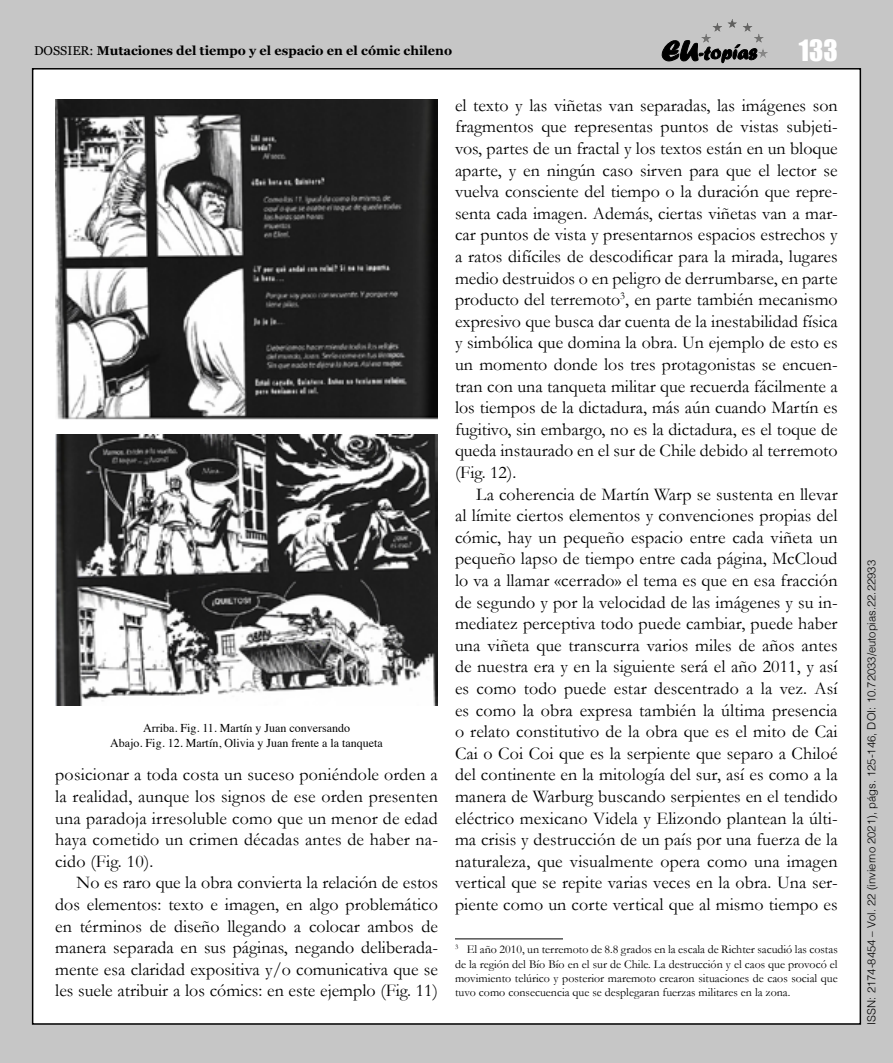
<style>
.page{position:relative;width:893px;height:1063px;background:#c6c6c6}
.page>*{position:absolute;margin:0;border:0;box-sizing:border-box;transform-origin:0 0}
.t1{font:27px "Impact";color:#fff}
.Articulo_parrafo{font:18px/21.6px "Garamond";color:#000;text-align:justify}
.t2{font:700 12.75px "Georgia";color:#000}
.Articulo_notas{font:12px/14.4px "Garamond";color:#000;text-align:justify}
.Articulo_pie_foto{font:12px "Times";color:#000}
.t3{font:300 11.25px "Helvetica";color:#000}
.s1{font-weight:400}
</style>
<div class="page">
<div style="left:33px;top:69px;width:827px;height:955px;background:#fff"></div>
<svg style="left:662px;top:40px;width:94px;height:23px"></svg>
<hr style="left:701px;top:19px;width:67px;height:1px;background:#585857">
<hr style="left:701px;top:20px;width:67px;height:1px;background:#595958">
<hr style="left:701px;top:21px;width:67px;height:1px;background:#5a5a59">
<hr style="left:701px;top:22px;width:67px;height:1px;background:#5c5c5b">
<hr style="left:701px;top:23px;width:67px;height:1px;background:#5d5d5c">
<hr style="left:701px;top:24px;width:67px;height:1px;background:#5f5f5e">
<hr style="left:701px;top:25px;width:67px;height:1px;background:#60605f">
<hr style="left:701px;top:26px;width:67px;height:1px;background:#626261">
<hr style="left:701px;top:27px;width:67px;height:1px;background:#636362">
<hr style="left:701px;top:28px;width:67px;height:1px;background:#656464">
<hr style="left:701px;top:29px;width:67px;height:1px;background:#666565">
<hr style="left:701px;top:30px;width:67px;height:1px;background:#676766">
<hr style="left:701px;top:31px;width:67px;height:1px;background:#696868">
<hr style="left:701px;top:32px;width:67px;height:1px;background:#6a6969">
<hr style="left:701px;top:33px;width:67px;height:1px;background:#6c6b6b">
<hr style="left:701px;top:34px;width:67px;height:1px;background:#6c6c6c">
<hr style="left:701px;top:35px;width:67px;height:1px;background:#6e6e6d">
<hr style="left:701px;top:36px;width:67px;height:1px;background:#6f6f6e">
<hr style="left:701px;top:37px;width:67px;height:1px;background:#717170">
<hr style="left:701px;top:38px;width:67px;height:1px;background:#727271">
<hr style="left:701px;top:39px;width:67px;height:1px;background:#747473">
<hr style="left:701px;top:40px;width:67px;height:1px;background:#757574">
<hr style="left:701px;top:41px;width:67px;height:1px;background:#767675">
<hr style="left:701px;top:42px;width:67px;height:1px;background:#787877">
<hr style="left:701px;top:43px;width:67px;height:1px;background:#797978">
<hr style="left:701px;top:44px;width:67px;height:1px;background:#7b7b7a">
<hr style="left:701px;top:45px;width:67px;height:1px;background:#7c7c7b">
<hr style="left:701px;top:46px;width:67px;height:1px;background:#7e7d7d">
<hr style="left:701px;top:47px;width:67px;height:1px;background:#7f7e7e">
<hr style="left:701px;top:48px;width:67px;height:1px;background:#818080">
<hr style="left:701px;top:49px;width:67px;height:1px;background:#828181">
<hr style="left:701px;top:50px;width:67px;height:1px;background:#828282">
<hr style="left:701px;top:51px;width:67px;height:1px;background:#848483">
<hr style="left:701px;top:52px;width:67px;height:1px;background:#858584">
<hr style="left:701px;top:53px;width:67px;height:1px;background:#878786">
<hr style="left:701px;top:54px;width:67px;height:1px;background:#888887">
<hr style="left:701px;top:55px;width:67px;height:1px;background:#898989">
<hr style="left:701px;top:56px;width:67px;height:1px;background:#8a8a8a">
<hr style="left:701px;top:57px;width:67px;height:1px;background:#8c8c8b">
<hr style="left:455px;top:939px;width:108px;height:1px;background:#000">
<img style="left:55px;top:100px;width:383px;height:320px">
<img style="left:55px;top:434px;width:383px;height:272px">
<p class="t2" style="left:34px;top:41px;width:420px"><span class="s1">DOSSIER:</span> Mutaciones del tiempo y el espacio en el cómic chileno</p>
<h1 class="t1" style="left:799px;top:29px;width:40px">133</h1>
<p class="Articulo_pie_foto" style="left:143px;top:717px;width:209px">Arriba. Fig. 11. Martín y Juan conversando</p>
<p class="Articulo_pie_foto" style="left:110px;top:732px;width:274px">Abajo. Fig. 12. Martín, Olivia y Juan frente a la tanqueta</p>
<p class="Articulo_parrafo" style="left:55px;top:764px;width:384px">posicionar a toda costa un suceso poniéndole orden a la realidad, aunque los signos de ese orden presenten una paradoja irresoluble como que un menor de edad haya cometido un crimen décadas antes de haber na&shy;cido (Fig. 10).</p>
<p class="Articulo_parrafo" style="left:55px;top:872px;width:384px;text-indent:21px">No es raro que la obra convierta la relación de estos dos elementos: texto e imagen, en algo problemático en términos de diseño llegando a colocar ambos de manera separada en sus páginas, negando deliberada&shy;mente esa claridad expositiva y/o comunicativa que se les suele atribuir a los cómics: en este ejemplo (Fig. 11)</p>
<p class="Articulo_parrafo" style="left:455px;top:94px;width:384px">el texto y las viñetas van separadas, las imágenes son fragmentos que representas puntos de vistas subjeti&shy;vos, partes de un fractal y los textos están en un bloque aparte, y en ningún caso sirven para que el lector se vuelva consciente del tiempo o la duración que repre&shy;senta cada imagen. Además, ciertas viñetas van a mar&shy;car puntos de vista y presentarnos espacios estrechos y a ratos difíciles de descodificar para la mirada, lugares medio destruidos o en peligro de derrumbarse, en parte producto del terremoto<sup>3</sup>, en parte también mecanismo expresivo que busca dar cuenta de la inestabilidad física y simbólica que domina la obra. Un ejemplo de esto es un momento donde los tres protagonistas se encuen&shy;tran con una tanqueta militar que recuerda fácilmente a los tiempos de la dictadura, más aún cuando Martín es fugitivo, sin embargo, no es la dictadura, es el toque de queda instaurado en el sur de Chile debido al terremoto (Fig. 12).</p>
<p class="Articulo_parrafo" style="left:455px;top:483px;width:384px;text-indent:21px">La coherencia de Martín Warp se sustenta en llevar al límite ciertos elementos y convenciones propias del cómic, hay un pequeño espacio entre cada viñeta un pequeño lapso de tiempo entre cada página, McCloud lo va a llamar «cerrado» el tema es que en esa fracción de segundo y por la velocidad de las imágenes y su in&shy;mediatez perceptiva todo puede cambiar, puede haber una viñeta que transcurra varios miles de años antes de nuestra era y en la siguiente será el año 2011, y así es como todo puede estar descentrado a la vez. Así es como la obra expresa también la última presencia o relato constitutivo de la obra que es el mito de Cai Cai o Coi Coi que es la serpiente que separo a Chiloé del continente en la mitología del sur, así es como a la manera de Warburg buscando serpientes en el tendido eléctrico mexicano Videla y Elizondo plantean la últi&shy;ma crisis y destrucción de un país por una fuerza de la naturaleza, que visualmente opera como una imagen vertical que se repite varias veces en la obra. Una ser&shy;piente como un corte vertical que al mismo tiempo es</p>
<p class="Articulo_notas" style="left:455px;top:942px;width:384px"><sup>3</sup> El año 2010, un terremoto de 8.8 grados en la escala de Richter sacudió las costas de la región del Bío Bío en el sur de Chile. La destrucción y el caos que provocó el movimiento telúrico y posterior maremoto crearon situaciones de caos social que tuvo como consecuencia que se desplegaran fuerzas militares en la zona.</p>
<p class="t3" style="left:862px;top:1025px;width:466px;rotate:-90deg">ISSN: 2174-8454 – Vol. 22 (invierno 2021), págs. 125-146, DOI: 10.72033/eutopias.22.22933</p>
</div>
